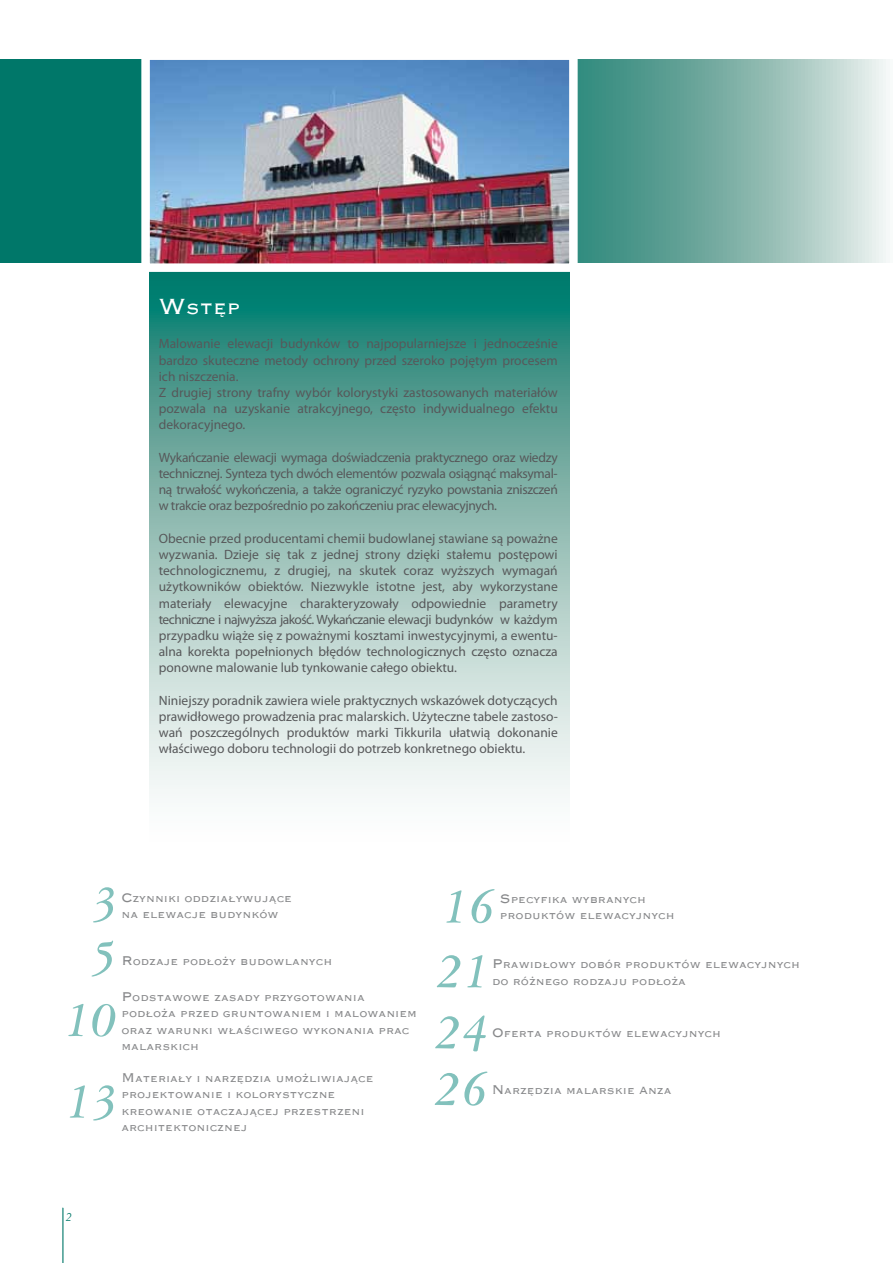
<style>
.page{position:relative;width:893px;height:1263px;background:#fff}
.page>*{position:absolute;margin:0;border:0;box-sizing:border-box;transform-origin:0 0}
.t1{font:italic 700 52.5px/62.6px "American Garamond PL";color:#82c1bc;text-align:center}
.t2{font:24px "Copprpl Goth EU";color:#fff}
.t3{font:13.5px/16.2px "Myriad Pro";color:#57585a;text-align:justify}
.t4{font:13.5px/16.5px "Copprpl Goth EU";color:#87888a}
.t5{font:italic 12px "Italian Garmnd EU";color:#007769}
.s1{font-size:28.5px}
.s2{font-size:16.5px}
</style>
<div class="page">
<svg style="left:150px;top:272px;width:419px;height:522px;background:#8bbbb3"></svg>
<svg style="left:0;top:60px;width:886px;height:203px;background:#5ba297"></svg>
<hr style="left:63px;top:1208px;width:1px;height:55px;background:#007769">
<img style="left:151px;top:61px;width:417px;height:201px">
<div style="left:141px;top:51px;width:437px;height:221px;border:9px solid #fff"></div>
<h2 class="t2" style="left:159px;top:295px;width:83px"><span class="s1">W</span>stęp</h2>
<p class="t3" style="left:159px;top:336px;width:400px;text-align:left">Malowanie elewacji budynków to najpopularniejsze i jednocześnie bardzo skuteczne metody ochrony przed szeroko pojętym procesem ich niszczenia.<br>Z drugiej strony trafny wybór kolorystyki zastosowanych materiałów pozwala na uzyskanie atrakcyjnego, często indywidualnego efektu dekoracyjnego.</p>
<p class="t3" style="left:159px;top:449px;width:400px">Wykańczanie elewacji wymaga doświadczenia praktycznego oraz wiedzy technicznej. Synteza tych dwóch elementów pozwala osiągnąć maksymal&shy;ną trwałość wykończenia, a także ograniczyć ryzyko powstania zniszczeń w trakcie oraz bezpośrednio po zakończeniu prac elewacyjnych.</p>
<p class="t3" style="left:159px;top:530px;width:400px">Obecnie przed producentami chemii budowlanej stawiane są poważne wyzwania. Dzieje się tak z jednej strony dzięki stałemu postępowi technologicznemu, z drugiej, na skutek coraz wyższych wymagań użytkowników obiektów. Niezwykle istotne jest, aby wykorzystane materiały elewacyjne charakteryzowały odpowiednie parametry techniczne i najwyższa jakość. Wykańczanie elewacji budynków w każdym przypadku wiąże się z poważnymi kosztami inwestycyjnymi, a ewentu&shy;alna korekta popełnionych błędów technologicznych często oznacza ponowne malowanie lub tynkowanie całego obiektu.</p>
<p class="t3" style="left:159px;top:692px;width:400px">Niniejszy poradnik zawiera wiele praktycznych wskazówek dotyczących prawidłowego prowadzenia prac malarskich. Użyteczne tabele zastoso&shy;wań poszczególnych produktów marki Tikkurila ułatwią dokonanie właściwego doboru technologii do potrzeb konkretnego obiektu.</p>
<h1 class="t1" style="left:92px;top:870px;width:27px">3</h1>
<p class="t4" style="left:121px;top:890px;width:172px"><span class="s2">C</span>zynniki oddziaływujące na elewacje budynków</p>
<p class="t4" style="left:121px;top:953px;width:212px"><span class="s2">R</span>odzaje podłoży budowlanych</p>
<p class="t4" style="left:121px;top:989px;width:297px"><span class="s2">P</span>odstawowe zasady przygotowania podłoża przed gruntowaniem i malowaniem oraz warunki właściwego wykonania prac malarskich</p>
<p class="t4" style="left:121px;top:1070px;width:254px"><span class="s2">M</span>ateriały i narzędzia umożliwiające projektowanie i kolorystyczne kreowanie otaczającej przestrzeni architektonicznej</p>
<h1 class="t1" style="left:65px;top:924px;width:55px">5<br>10</h1>
<h1 class="t1" style="left:66px;top:1068px;width:53px">13</h1>
<h1 class="t1" style="left:443px;top:873px;width:53px">16</h1>
<p class="t4" style="left:492px;top:957px;width:309px"><span class="s2">P</span>rawidłowy dobór produktów elewacyjnych do różnego rodzaju podłoża</p>
<p class="t4" style="left:500px;top:891px;width:147px"><span class="s2">S</span>pecyfika wybranych</p>
<p class="t4" style="left:500px;top:907px;width:176px">produktów elewacyjnych</p>
<h1 class="t1" style="left:436px;top:939px;width:55px;line-height:61.1px;text-align:left">21<br>24</h1>
<h1 class="t1" style="left:436px;top:1056px;width:53px">26</h1>
<p class="t4" style="left:492px;top:1025px;width:230px"><span class="s2">O</span>ferta produktów elewacyjnych</p>
<p class="t4" style="left:492px;top:1082px;width:181px"><span class="s2">N</span>arzędzia malarskie Anza</p>
<p class="t5" style="left:66px;top:1209px;width:7px">2</p>
</div>
